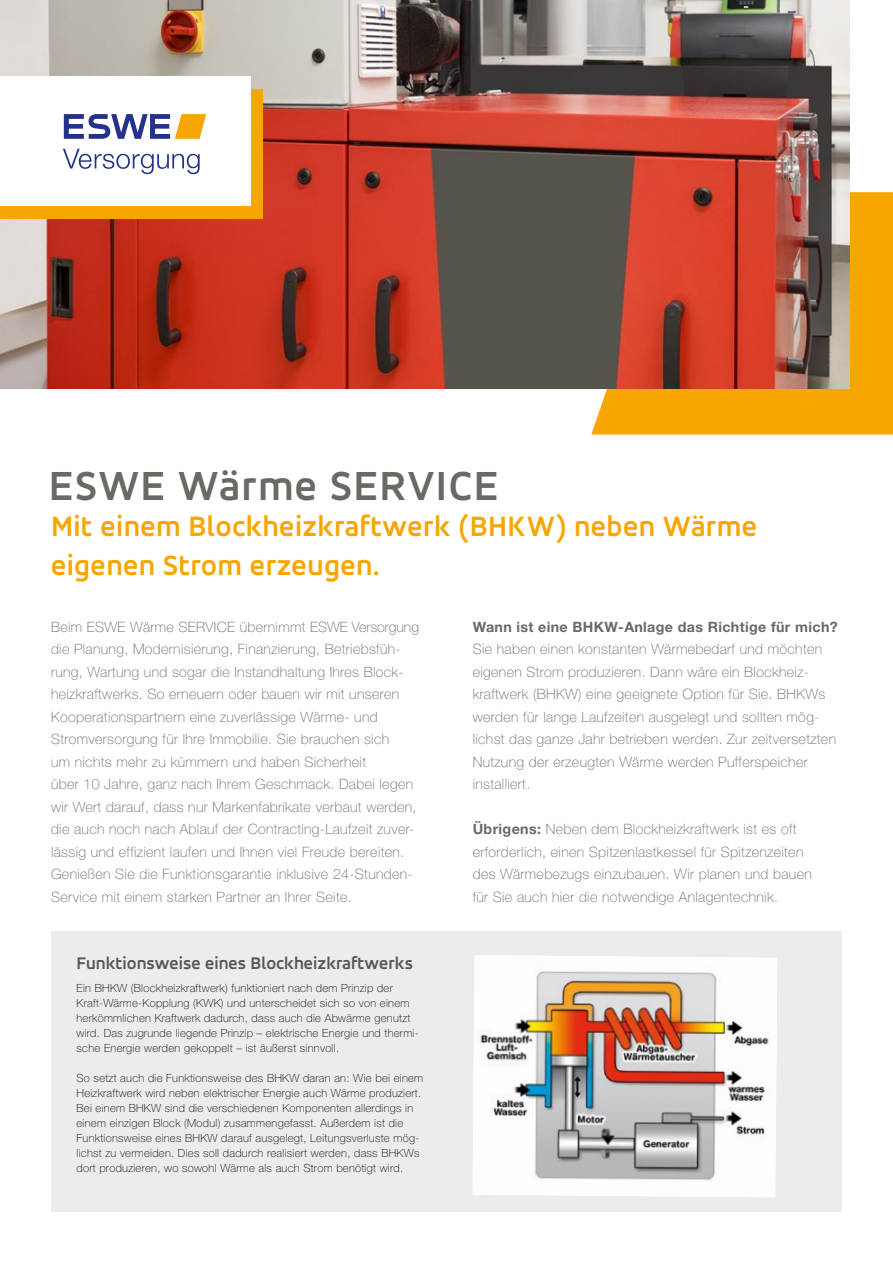
<style>
.page{position:relative;width:893px;height:1263px;background:#fff}
.page>*{position:absolute;margin:0;border:0;box-sizing:border-box;transform-origin:0 0}
.t1{font:700 43.5px "Accord Alternate";letter-spacing:.025em;color:#6a6964}
.t2{font:700 30px/39px "Accord Alternate";letter-spacing:.01em;color:#f7a600}
.t3{font:700 18px "Accord Alternate";color:#565656}
.t4{font:100 14.25px/22.5px "Helvetica Neue LT Std";letter-spacing:.025em;color:#6a6964}
.t5{font:700 14.25px "Helvetica Neue LT Std";letter-spacing:.025em;color:#6a6964}
.t6{font:100 11.25px/15px "Helvetica Neue LT Std";letter-spacing:.025em;color:#000}
.s1{font-weight:700}
</style>
<div class="page">
<div style="left:51px;top:932px;width:791px;height:280px;background:#ececed"></div>
<div style="left:591px;top:192px;width:302px;height:243px;background:#f7a600"></div>
<img style="left:0;top:0;width:849px;height:389px">
<img style="left:473px;top:955px;width:304px;height:242px">
<div style="left:0;top:89px;width:263px;height:129px;background:#f7a600"></div>
<div style="left:0;top:77px;width:250px;height:129px;background:#fff"></div>
<svg style="left:63px;top:114px;width:143px;height:60px"></svg>
<h1 class="t1" style="left:49px;top:459px;width:451px">ESWE Wärme SERVICE</h1>
<h2 class="t2" style="left:51px;top:506px;width:708px">Mit einem Blockheizkraftwerk (BHKW) neben Wärme eigenen Strom erzeugen.</h2>
<p class="t4" style="left:51px;top:615px;width:369px">Beim ESWE Wärme SERVICE übernimmt ESWE Versorgung die Planung, Modernisierung, Finanzierung, Betriebsfüh&shy;rung, Wartung und sogar die Instandhaltung Ihres Block&shy;heizkraftwerks. So erneuern oder bauen wir mit unseren Kooperationspartnern eine zuverlässige Wärme- und Stromversorgung für Ihre Immobilie. Sie brauchen sich<br>um nichts mehr zu kümmern und haben Sicherheit<br>über 10 Jahre, ganz nach Ihrem Geschmack. Dabei legen wir Wert darauf, dass nur Markenfabrikate verbaut werden, die auch noch nach Ablauf der Contracting-Laufzeit zuver&shy;lässig und effizient laufen und Ihnen viel Freude bereiten.<br>Genießen Sie die Funktionsgarantie inklusive 24-Stunden-Service mit einem starken Partner an Ihrer Seite.</p>
<p class="t5" style="left:473px;top:618px;width:366px">Wann ist eine BHKW-Anlage das Richtige für mich?</p>
<p class="t4" style="left:473px;top:638px;width:365px">Sie haben einen konstanten Wärmebedarf und möchten eigenen Strom produzieren. Dann wäre ein Blockheiz&shy;kraftwerk (BHKW) eine geeignete Option für Sie. BHKWs werden für lange Laufzeiten ausgelegt und sollten mög&shy;lichst das ganze Jahr betrieben werden. Zur zeitversetzten Nutzung der erzeugten Wärme werden Pufferspeicher installiert.</p>
<p class="t4" style="left:473px;top:818px;width:341px"><span class="s1">Übrigens:</span> Neben dem Blockheizkraftwerk ist es oft erforderlich, einen Spitzenlastkessel für Spitzenzeiten des Wärmebezugs einzubauen. Wir planen und bauen für Sie auch hier die notwendige Anlagentechnik.</p>
<p class="t3" style="left:77px;top:952px;width:338px">Funktionsweise eines Blockheizkraftwerks</p>
<p class="t6" style="left:77px;top:980px;width:344px">Ein BHKW (Blockheizkraftwerk) funktioniert nach dem Prinzip der Kraft-Wärme-Kopplung (KWK) und unterscheidet sich so von einem herkömmlichen Kraftwerk dadurch, dass auch die Abwärme genutzt wird. Das zugrunde liegende Prinzip – elektrische Energie und thermi&shy;sche Energie werden gekoppelt – ist äußerst sinnvoll.</p>
<p class="t6" style="left:77px;top:1070px;width:348px">So setzt auch die Funktionsweise des BHKW daran an: Wie bei einem Heizkraftwerk wird neben elektrischer Energie auch Wärme produziert.<br>Bei einem BHKW sind die verschiedenen Komponenten allerdings in einem einzigen Block (Modul) zusammengefasst. Außerdem ist die Funktionsweise eines BHKW darauf ausgelegt, Leitungsverluste mög&shy;lichst zu vermeiden. Dies soll dadurch realisiert werden, dass BHKWs dort produzieren, wo sowohl Wärme als auch Strom benötigt wird.</p>
</div>
